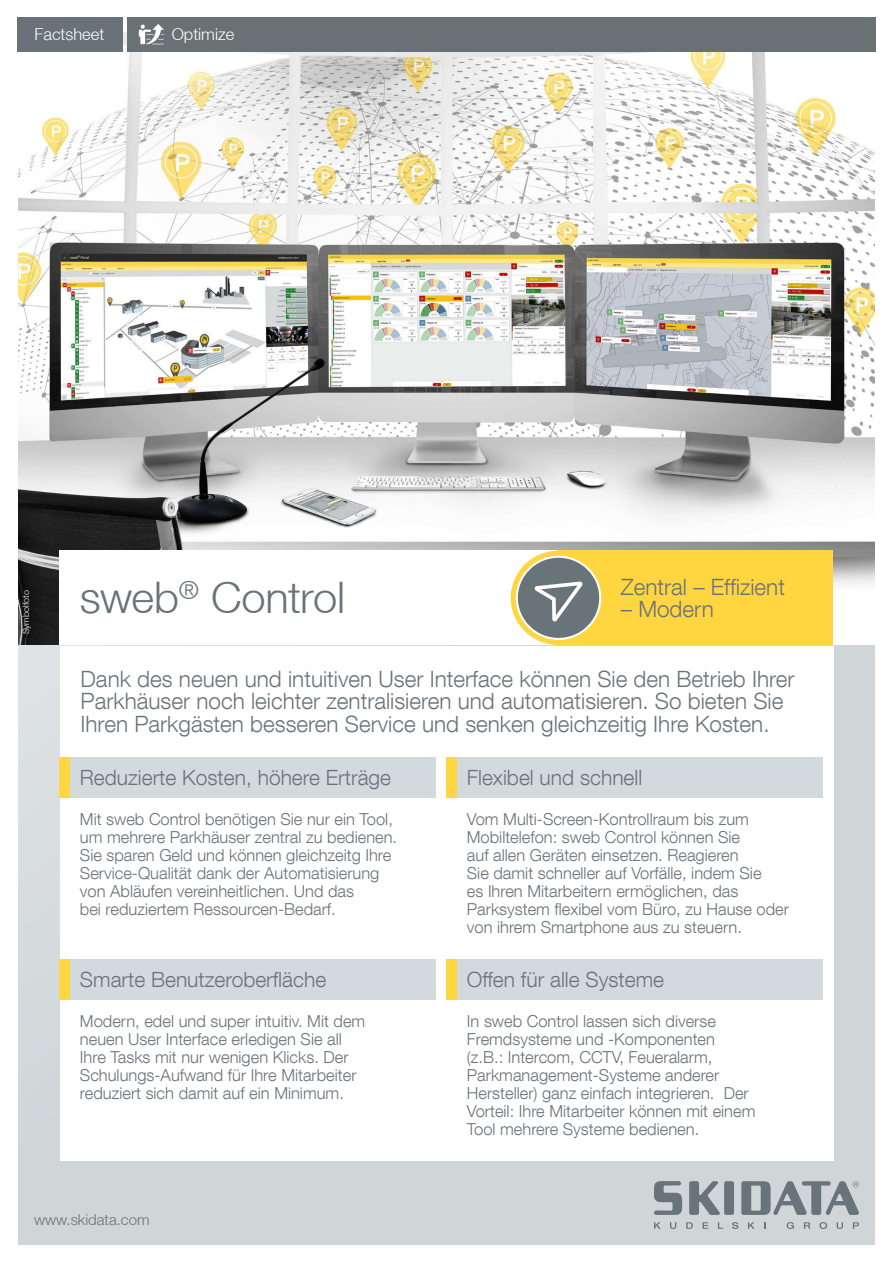
<style>
.page{position:relative;width:893px;height:1263px;background:#fff}
.page>*{position:absolute;margin:0;border:0;box-sizing:border-box;transform-origin:0 0}
.t1{font:300 43.5px "Helvetica Neue LT";letter-spacing:-.015em;color:#69737a}
.t2{font:300 22.5px/22.5px "Helvetica Neue LT Com";color:#69737a}
.t3{font:300 21px "Helvetica Neue LT Com";color:#69737a}
.t4{font:300 16.5px/18px "Helvetica Neue LT Com";color:#69737a}
.t5{font:300 16.5px "Helvetica Neue LT";color:#fff}
.t6{font:300 15px "Helvetica Neue LT";color:#69737a}
.t7{font:300 9px "Helvetica Neue LT";color:#fff}
</style>
<div class="page">
<div style="left:0;top:0;width:893px;height:1263px;background:linear-gradient(to right,#d2d7da,#d1d6d8)"></div>
<img style="left:19px;top:17px;width:857px;height:628px">
<div style="left:0;top:0;width:19px;height:1263px;background:#fff"></div>
<div style="left:0;top:0;width:893px;height:17px;background:#fff"></div>
<div style="left:0;top:1246px;width:893px;height:17px;background:#fff"></div>
<div style="left:876px;top:0;width:17px;height:1263px;background:#fff"></div>
<svg style="left:654px;top:1222px;width:7px;height:7px"></svg>
<svg style="left:670px;top:1222px;width:6px;height:7px"></svg>
<svg style="left:686px;top:1222px;width:7px;height:7px"></svg>
<svg style="left:702px;top:1222px;width:6px;height:7px"></svg>
<svg style="left:718px;top:1222px;width:5px;height:7px"></svg>
<svg style="left:732px;top:1222px;width:6px;height:7px"></svg>
<svg style="left:748px;top:1222px;width:7px;height:7px"></svg>
<svg style="left:787px;top:1222px;width:7px;height:7px"></svg>
<svg style="left:804px;top:1222px;width:6px;height:7px"></svg>
<svg style="left:819px;top:1222px;width:8px;height:7px"></svg>
<svg style="left:837px;top:1222px;width:6px;height:7px"></svg>
<svg style="left:853px;top:1222px;width:6px;height:7px"></svg>
<svg style="left:654px;top:1181px;width:28px;height:34px"></svg>
<div style="left:724px;top:1181px;width:10px;height:34px;background:#69737a;border-radius:2px"></div>
<svg style="left:741px;top:1181px;width:118px;height:34px"></svg>
<svg style="left:689px;top:1181px;width:31px;height:34px"></svg>
<div style="left:60px;top:647px;width:773px;height:514px;background:#fff"></div>
<div style="left:60px;top:551px;width:537px;height:94px;background:#fff"></div>
<div style="left:557px;top:551px;width:276px;height:94px;background:#ffd540"></div>
<div style="left:60px;top:757px;width:376px;height:40px;background:#d3dade"></div>
<div style="left:446px;top:757px;width:377px;height:40px;background:#d3dade"></div>
<div style="left:446px;top:757px;width:11px;height:40px;background:#ffd540"></div>
<div style="left:60px;top:757px;width:10px;height:40px;background:#ffd540"></div>
<div style="left:60px;top:959px;width:376px;height:40px;background:#d3dade"></div>
<div style="left:446px;top:959px;width:377px;height:40px;background:#d3dade"></div>
<div style="left:446px;top:959px;width:11px;height:40px;background:#ffd540"></div>
<div style="left:60px;top:959px;width:10px;height:40px;background:#ffd540"></div>
<div style="left:127px;top:17px;width:749px;height:34px;background:#697175"></div>
<svg style="left:139px;top:24px;width:25px;height:21px"></svg>
<div style="left:17px;top:17px;width:106px;height:34px;background:#687278"></div>
<div style="left:511px;top:551px;width:95px;height:94px;background:#ffd540;border-radius:50%"></div>
<svg style="left:516px;top:556px;width:85px;height:84px"></svg>
<p class="t5" style="left:35px;top:28px;width:71px">Factsheet</p>
<p class="t5" style="left:172px;top:28px;width:64px">Optimize</p>
<p class="t7" style="left:23px;top:634px;width:46px;rotate:-90deg">Symbolfoto</p>
<h1 class="t1" style="left:80px;top:582px;width:267px">sweb<sup>®</sup> Control</h1>
<h2 class="t2" style="left:621px;top:575px;width:166px">Zentral – Effizient</h2>
<h2 class="t2" style="left:621px;top:600px;width:94px">– Modern</h2>
<h2 class="t2" style="left:81px;top:669px;width:715px">Dank des neuen und intuitiven User Interface können Sie den Betrieb Ihrer<br>Parkhäuser noch leichter zentralisieren und automatisieren. So bieten Sie<br>Ihren Parkgästen besseren Service und senken gleichzeitig Ihre Kosten.</h2>
<p class="t3" style="left:80px;top:769px;width:313px">Reduzierte Kosten, höhere Erträge</p>
<p class="t4" style="left:80px;top:812px;width:319px">Mit sweb Control benötigen Sie nur ein Tool, um mehrere Parkhäuser zentral zu bedienen.<br>Sie sparen Geld und können gleichzeitg Ihre Service-Qualität dank der Automatisierung von Abläufen vereinheitlichen. Und das<br>bei reduziertem Ressourcen-Bedarf.</p>
<p class="t3" style="left:80px;top:966px;width:248px">Smarte Benutzeroberfläche</p>
<p class="t4" style="left:80px;top:1014px;width:287px">Modern, edel und super intuitiv. Mit dem neuen User Interface erledigen Sie all Ihre Tasks mit nur wenigen Klicks. Der Schulungs-Aufwand für Ihre Mitarbeiter reduziert sich damit auf ein Minimum.</p>
<p class="t6" style="left:34px;top:1214px;width:117px">www.skidata.com</p>
<p class="t3" style="left:467px;top:769px;width:177px">Flexibel und schnell</p>
<p class="t4" style="left:467px;top:812px;width:324px">Vom Multi-Screen-Kontrollraum bis zum Mobiltelefon: sweb Control können Sie<br>auf allen Geräten einsetzen. Reagieren<br>Sie damit schneller auf Vorfälle, indem Sie<br>es Ihren Mitarbeitern ermöglichen, das Parksystem flexibel vom Büro, zu Hause oder von ihrem Smartphone aus zu steuern.</p>
<p class="t3" style="left:467px;top:971px;width:199px">Offen für alle Systeme</p>
<p class="t4" style="left:467px;top:1014px;width:290px">In sweb Control lassen sich diverse Fremdsysteme und -Komponenten (z.B.: Intercom, CCTV, Feueralarm, Parkmanagement-Systeme anderer Hersteller) ganz einfach integrieren. Der Vorteil: Ihre Mitarbeiter können mit einem Tool mehrere Systeme bedienen.</p>
</div>
